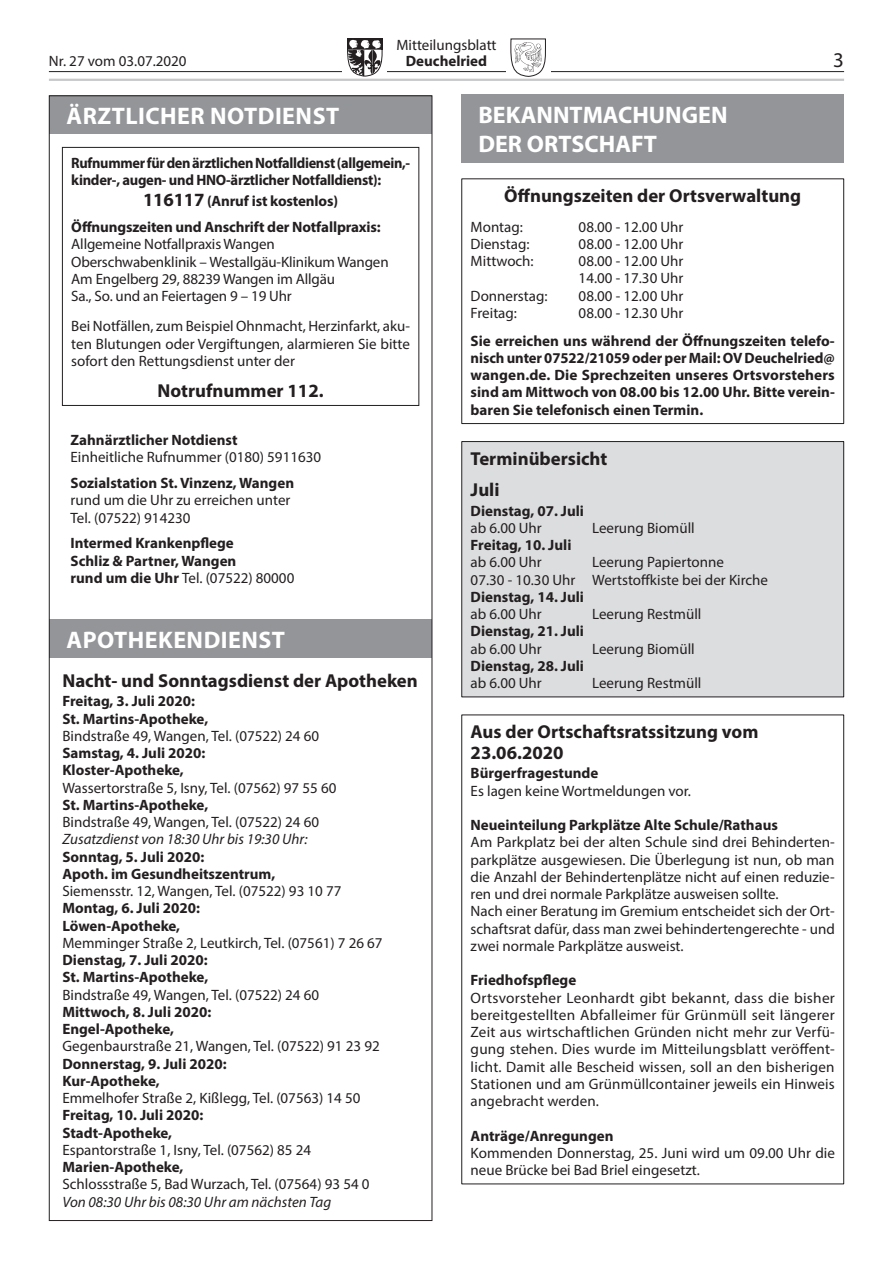
<style>
.page{position:relative;width:893px;height:1263px;background:#fff}
.page>*{position:absolute;margin:0;border:0;box-sizing:border-box;transform-origin:0 0}
.t1{font:700 24px "Myriad Pro";letter-spacing:.02em;color:#fff}
.t2{font:700 24px/28.8px "Myriad Pro";color:#fff}
.t3{font:21px "Myriad Pro";color:#231f20}
.t4{font:700 18.75px/31.7px "Myriad Pro";color:#231f20}
.t5{font:15px/17.2px "Myriad Pro";color:#231f20}
.t6{font:700 15px/17.2px "Myriad Pro";color:#231f20}
.t7{font:700 15px/17.2px "Myriad Pro";letter-spacing:-.02em;color:#231f20;scale:.96 1}
.t8{font:italic 15px "Myriad Pro";color:#231f20}
.s1{font-size:18.75px}
.s2{font-weight:400}
</style>
<div class="page">
<hr style="left:49px;top:71px;width:795px;height:1px;background:#231f20">
<div style="left:343px;top:34px;width:44px;height:47px;background:#fff"></div>
<svg style="left:347px;top:38px;width:36px;height:39px"></svg>
<div style="left:506px;top:34px;width:44px;height:47px;background:#fff"></div>
<svg style="left:510px;top:38px;width:36px;height:39px"></svg>
<img style="left:513px;top:40px;width:30px;height:33px">
<hr style="left:49px;top:79px;width:795px;height:2px;background:#c7c8ca">
<div style="left:49px;top:96px;width:383px;height:38px;background:#939598"></div>
<div style="left:62px;top:147px;width:357px;height:259px;border:1px solid #231f20"></div>
<div style="left:49px;top:619px;width:383px;height:39px;background:#939598"></div>
<div style="left:461px;top:95px;width:383px;height:68px;background:#939598"></div>
<div style="left:461px;top:178px;width:383px;height:246px;border:1px solid #231f20"></div>
<div style="left:462px;top:442px;width:382px;height:255px;background:#dcdddf"></div>
<div style="left:461px;top:441px;width:383px;height:256px;border:1px solid #231f20"></div>
<p class="t5" style="left:396px;top:36px;width:102px">Mitteilungsblatt</p>
<p class="t5" style="left:49px;top:52px;width:139px">Nr. 27 vom 03.07.2020</p>
<p class="t6" style="left:406px;top:52px;width:83px">Deuchelried</p>
<h2 class="t3" style="left:833px;top:47px;width:12px">3</h2>
<h1 class="t1" style="left:67px;top:100px;width:274px">ÄRZTLICHER NOTDIENST</h1>
<p class="t7" style="left:71px;top:153px;width:355px">Rufnummer für den ärztlichen Notfalldienst (allgemein,- kinder-, augen- und HNO-ärztlicher Notfalldienst):</p>
<p class="t6" style="left:71px;top:188px;width:311px;line-height:25.8px;text-indent:72px"><span class="s1">116117</span> (Anruf ist kostenlos)<br>Öffnungszeiten und Anschrift der Notfallpraxis:</p>
<p class="t5" style="left:71px;top:235px;width:319px">Allgemeine Notfallpraxis Wangen Oberschwabenklinik – Westallgäu-Klinikum Wangen Am Engelberg 29, 88239 Wangen im Allgäu<br>Sa., So. und an Feiertagen 9 – 19 Uhr</p>
<p class="t5" style="left:71px;top:317px;width:340px;text-align:justify">Bei Notfällen, zum Beispiel Ohnmacht, Herzinfarkt, aku&shy;ten Blutungen oder Vergiftungen, alarmieren Sie bitte sofort den Rettungsdienst unter der</p>
<p class="t4" style="left:158px;top:374px;width:168px">Notrufnummer 112.</p>
<p class="t6" style="left:71px;top:431px;width:169px">Zahnärztlicher Notdienst</p>
<p class="t5" style="left:71px;top:448px;width:252px">Einheitliche Rufnummer (0180) 5911630</p>
<p class="t6" style="left:71px;top:474px;width:225px">Sozialstation St. Vinzenz, Wangen</p>
<p class="t5" style="left:71px;top:491px;width:221px">rund um die Uhr zu erreichen unter<br>Tel. (07522) 914230</p>
<p class="t6" style="left:71px;top:534px;width:225px">Intermed Krankenpflege<br>Schliz &amp; Partner, Wangen<br>rund um die Uhr <span class="s2">Tel. (07522) 80000</span></p>
<h1 class="t2" style="left:478px;top:100px;width:251px">BEKANNTMACHUNGEN<br>DER ORTSCHAFT</h1>
<p class="t4" style="left:504px;top:179px;width:298px">Öffnungszeiten der Ortsverwaltung</p>
<p class="t5" style="left:471px;top:218px;width:54px">Montag:</p>
<p class="t5" style="left:579px;top:218px;width:106px">08.00 - 12.00 Uhr</p>
<p class="t5" style="left:471px;top:235px;width:60px">Dienstag:</p>
<p class="t5" style="left:579px;top:235px;width:106px">08.00 - 12.00 Uhr</p>
<p class="t5" style="left:471px;top:252px;width:65px">Mittwoch:</p>
<p class="t5" style="left:579px;top:252px;width:106px">08.00 - 12.00 Uhr<br>14.00 - 17.30 Uhr</p>
<p class="t5" style="left:471px;top:287px;width:78px">Donnerstag:</p>
<p class="t5" style="left:579px;top:287px;width:106px">08.00 - 12.00 Uhr</p>
<p class="t5" style="left:471px;top:304px;width:48px">Freitag:</p>
<p class="t5" style="left:579px;top:304px;width:106px">08.00 - 12.30 Uhr</p>
<p class="t6" style="left:471px;top:331px;width:366px;text-align:justify">Sie erreichen uns während der Öffnungszeiten telefo&shy;nisch unter 07522/21059 oder per Mail: OV Deuchelried@ wangen.de. Die Sprechzeiten unseres Ortsvorstehers sind am Mittwoch von 08.00 bis 12.00 Uhr. Bitte verein&shy;baren Sie telefonisch einen Termin.</p>
<p class="t4" style="left:471px;top:442px;width:138px">Terminübersicht<br>Juli</p>
<p class="t6" style="left:471px;top:501px;width:115px">Dienstag, 07. Juli</p>
<p class="t5" style="left:471px;top:519px;width:73px">ab 6.00 Uhr</p>
<p class="t5" style="left:592px;top:519px;width:104px">Leerung Biomüll</p>
<p class="t6" style="left:471px;top:536px;width:102px">Freitag, 10. Juli</p>
<p class="t5" style="left:471px;top:553px;width:73px">ab 6.00 Uhr</p>
<p class="t5" style="left:471px;top:553px;width:299px;text-indent:122px">Leerung Papiertonne<br>07.30 - 10.30 Uhr Wertstoffkiste bei der Kirche</p>
<p class="t6" style="left:471px;top:588px;width:115px">Dienstag, 14. Juli</p>
<p class="t5" style="left:471px;top:605px;width:73px">ab 6.00 Uhr</p>
<p class="t5" style="left:592px;top:605px;width:111px">Leerung Restmüll</p>
<p class="t6" style="left:471px;top:622px;width:115px">Dienstag, 21. Juli</p>
<p class="t5" style="left:471px;top:640px;width:73px">ab 6.00 Uhr</p>
<p class="t5" style="left:592px;top:640px;width:104px">Leerung Biomüll</p>
<p class="t6" style="left:471px;top:657px;width:115px">Dienstag, 28. Juli</p>
<p class="t5" style="left:471px;top:674px;width:73px">ab 6.00 Uhr</p>
<p class="t5" style="left:592px;top:674px;width:111px">Leerung Restmüll</p>
<p class="t4" style="left:471px;top:720px;width:289px;line-height:21px">Aus der Ortschaftsratssitzung vom<br>23.06.2020</p>
<p class="t6" style="left:471px;top:764px;width:129px">Bürgerfragestunde</p>
<p class="t5" style="left:471px;top:782px;width:222px">Es lagen keine Wortmeldungen vor.</p>
<p class="t6" style="left:471px;top:816px;width:309px">Neueinteilung Parkplätze Alte Schule/Rathaus</p>
<p class="t5" style="left:471px;top:833px;width:366px">Am Parkplatz bei der alten Schule sind drei Behinderten&shy;parkplätze ausgewiesen. Die Überlegung ist nun, ob man die Anzahl der Behindertenplätze nicht auf einen reduzie&shy;ren und drei normale Parkplätze ausweisen sollte.<br>Nach einer Beratung im Gremium entscheidet sich der Ort&shy;schaftsrat dafür, dass man zwei behindertengerechte - und zwei normale Parkplätze ausweist.</p>
<p class="t6" style="left:471px;top:971px;width:107px">Friedhofspflege</p>
<p class="t5" style="left:471px;top:989px;width:366px;text-align:justify">Ortsvorsteher Leonhardt gibt bekannt, dass die bisher bereitgestellten Abfalleimer für Grünmüll seit längerer Zeit aus wirtschaftlichen Gründen nicht mehr zur Verfü&shy;gung stehen. Dies wurde im Mitteilungsblatt veröffent&shy;licht. Damit alle Bescheid wissen, soll an den bisherigen Stationen und am Grünmüllcontainer jeweils ein Hinweis angebracht werden.</p>
<p class="t6" style="left:471px;top:1126px;width:144px">Anträge/Anregungen</p>
<p class="t5" style="left:471px;top:1144px;width:366px">Kommenden Donnerstag, 25. Juni wird um 09.00 Uhr die neue Brücke bei Bad Briel eingesetzt.</p>
<h1 class="t1" style="left:67px;top:624px;width:220px">APOTHEKENDIENST</h1>
<p class="t4" style="left:62px;top:664px;width:357px">Nacht- und Sonntagsdienst der Apotheken</p>
<p class="t6" style="left:62px;top:692px;width:147px">Freitag, 3. Juli 2020:<br>St. Martins-Apotheke,</p>
<p class="t5" style="left:62px;top:727px;width:258px">Bindstraße 49, Wangen, Tel. (07522) 24 60</p>
<p class="t6" style="left:62px;top:744px;width:145px">Samstag, 4. Juli 2020:<br>Kloster-Apotheke,</p>
<p class="t5" style="left:62px;top:779px;width:276px">Wassertorstraße 5, Isny, Tel. (07562) 97 55 60</p>
<p class="t6" style="left:62px;top:796px;width:147px">St. Martins-Apotheke,</p>
<p class="t5" style="left:62px;top:813px;width:258px">Bindstraße 49, Wangen, Tel. (07522) 24 60</p>
<p class="t8" style="left:62px;top:830px;width:247px">Zusatzdienst von 18:30 Uhr bis 19:30 Uhr:</p>
<p class="t6" style="left:62px;top:847px;width:214px">Sonntag, 5. Juli 2020:<br>Apoth. im Gesundheitszentrum,</p>
<p class="t5" style="left:62px;top:882px;width:281px">Siemensstr. 12, Wangen, Tel. (07522) 93 10 77</p>
<p class="t6" style="left:62px;top:899px;width:139px">Montag, 6. Juli 2020:<br>Löwen-Apotheke,</p>
<p class="t5" style="left:62px;top:934px;width:322px">Memminger Straße 2, Leutkirch, Tel. (07561) 7 26 67</p>
<p class="t6" style="left:62px;top:951px;width:147px">Dienstag, 7. Juli 2020:<br>St. Martins-Apotheke,</p>
<p class="t5" style="left:62px;top:986px;width:258px">Bindstraße 49, Wangen, Tel. (07522) 24 60</p>
<p class="t6" style="left:62px;top:1003px;width:150px">Mittwoch, 8. Juli 2020:<br>Engel-Apotheke,</p>
<p class="t5" style="left:62px;top:1037px;width:319px">Gegenbaurstraße 21, Wangen, Tel. (07522) 91 23 92</p>
<p class="t6" style="left:62px;top:1054px;width:166px">Donnerstag, 9. Juli 2020:<br>Kur-Apotheke,</p>
<p class="t5" style="left:62px;top:1089px;width:300px">Emmelhofer Straße 2, Kißlegg, Tel. (07563) 14 50</p>
<p class="t6" style="left:62px;top:1106px;width:143px">Freitag, 10. Juli 2020:<br>Stadt-Apotheke,</p>
<p class="t5" style="left:62px;top:1141px;width:250px">Espantorstraße 1, Isny, Tel. (07562) 85 24</p>
<p class="t6" style="left:62px;top:1158px;width:123px">Marien-Apotheke,</p>
<p class="t5" style="left:62px;top:1175px;width:309px">Schlossstraße 5, Bad Wurzach, Tel. (07564) 93 54 0</p>
<p class="t8" style="left:62px;top:1192px;width:270px">Von 08:30 Uhr bis 08:30 Uhr am nächsten Tag</p>
</div>
